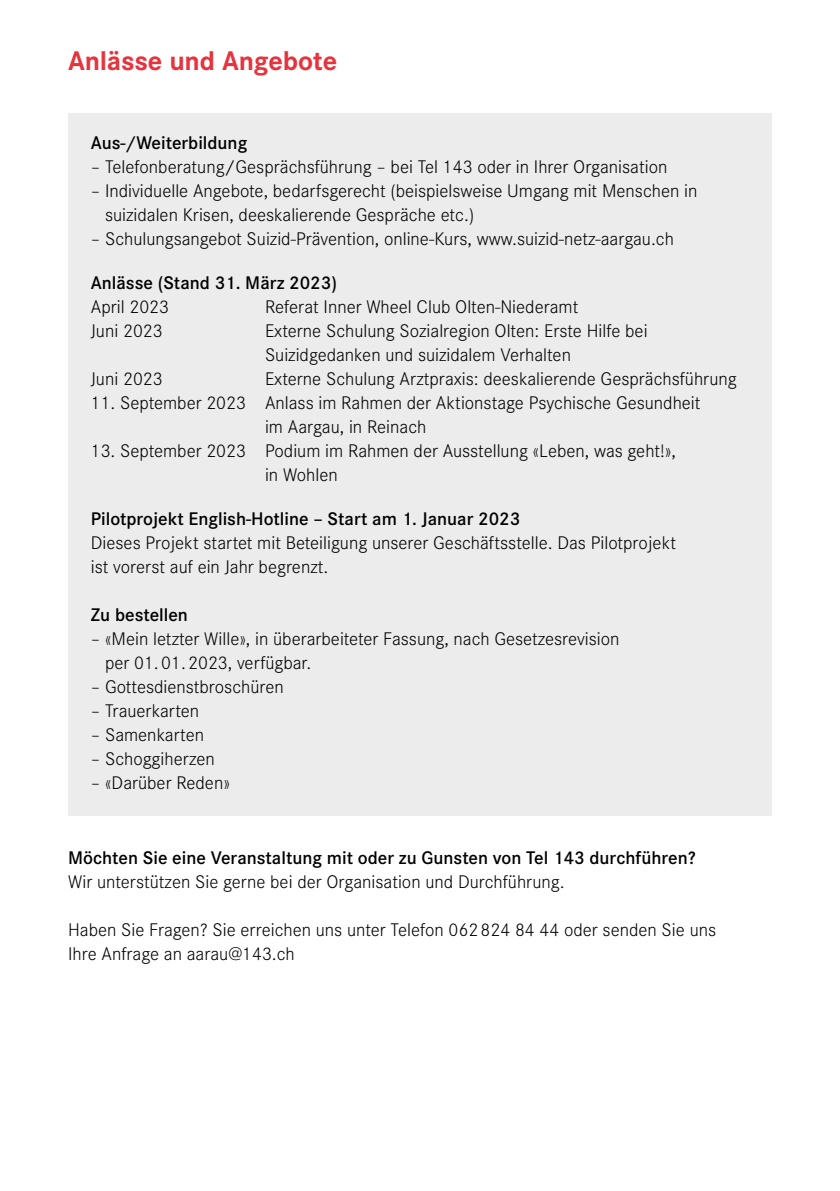
<style>
.page{position:relative;width:840px;height:1191px;background:#fff}
.page>*{position:absolute;margin:0;border:0;box-sizing:border-box;transform-origin:0 0}
.t1{font:700 28px "Corporate S";letter-spacing:-.005em;color:#e6333d}
.t2{font:300 19px/24px "Corporate S";color:#000}
.t3{font:600 19px "Corporate S";color:#000}
</style>
<div class="page">
<div style="left:68px;top:114px;width:703px;height:702px;background:#ececed"></div>
<h1 class="t1" style="left:68px;top:45px;width:270px">Anlässe und Angebote</h1>
<p class="t3" style="left:91px;top:130px;width:158px">Aus-/Weiterbildung</p>
<p class="t2" style="left:91px;top:154px;width:577px">– Telefonberatung/Gesprächsführung – bei Tel 143 oder in Ihrer Organisation</p>
<p class="t2" style="left:105px;top:178px;width:593px;text-indent:-14px">– Individuelle Angebote, bedarfsgerecht (beispielsweise Umgang mit Menschen in suizidalen Krisen, deeskalierende Gespräche etc.)</p>
<p class="t2" style="left:91px;top:226px;width:584px">– Schulungsangebot Suizid-Prävention, online-Kurs, www.suizid-netz-aargau.ch</p>
<p class="t3" style="left:91px;top:270px;width:247px">Anlässe (Stand 31. März 2023)</p>
<p class="t2" style="left:91px;top:294px;width:80px">April 2023</p>
<p class="t2" style="left:265px;top:294px;width:315px">Referat Inner Wheel Club Olten-Niederamt</p>
<p class="t2" style="left:91px;top:318px;width:73px">Juni 2023</p>
<p class="t2" style="left:265px;top:318px;width:384px">Externe Schulung Sozialregion Olten: Erste Hilfe bei<br>Suizidgedanken und suizidalem Verhalten</p>
<p class="t2" style="left:91px;top:366px;width:73px">Juni 2023</p>
<p class="t2" style="left:265px;top:366px;width:473px">Externe Schulung Arztpraxis: deeskalierende Gesprächsführung</p>
<p class="t2" style="left:265px;top:390px;width:437px;text-indent:-174px">11. September 2023 Anlass im Rahmen der Aktionstage Psychische Gesundheit im Aargau, in Reinach</p>
<p class="t2" style="left:265px;top:438px;width:412px;text-indent:-174px">13. September 2023 Podium im Rahmen der Ausstellung «Leben, was geht!», in Wohlen</p>
<p class="t3" style="left:91px;top:506px;width:430px">Pilotprojekt English-Hotline – Start am 1. Januar 2023</p>
<p class="t2" style="left:91px;top:530px;width:586px">Dieses Projekt startet mit Beteiligung unserer Geschäftsstelle. Das Pilotprojekt ist vorerst auf ein Jahr begrenzt.</p>
<p class="t3" style="left:91px;top:602px;width:99px">Zu bestellen</p>
<p class="t2" style="left:105px;top:626px;width:515px;text-indent:-14px">– «Mein letzter Wille», in überarbeiteter Fassung, nach Gesetzesrevision per 01. 01. 2023, verfügbar.</p>
<p class="t2" style="left:91px;top:674px;width:194px">– Gottesdienstbroschüren</p>
<p class="t2" style="left:91px;top:698px;width:110px">– Trauerkarten</p>
<p class="t2" style="left:91px;top:722px;width:115px">– Samenkarten</p>
<p class="t2" style="left:91px;top:746px;width:126px">– Schoggiherzen</p>
<p class="t2" style="left:91px;top:770px;width:140px">– «Darüber Reden»</p>
<p class="t3" style="left:68px;top:845px;width:628px">Möchten Sie eine Veranstaltung mit oder zu Gunsten von Tel 143 durchführen?</p>
<p class="t2" style="left:68px;top:869px;width:497px">Wir unterstützen Sie gerne bei der Organisation und Durchführung.</p>
<p class="t2" style="left:68px;top:917px;width:649px">Haben Sie Fragen? Sie erreichen uns unter Telefon 062 824 84 44 oder senden Sie uns<br>Ihre Anfrage an aarau@143.ch</p>
</div>
